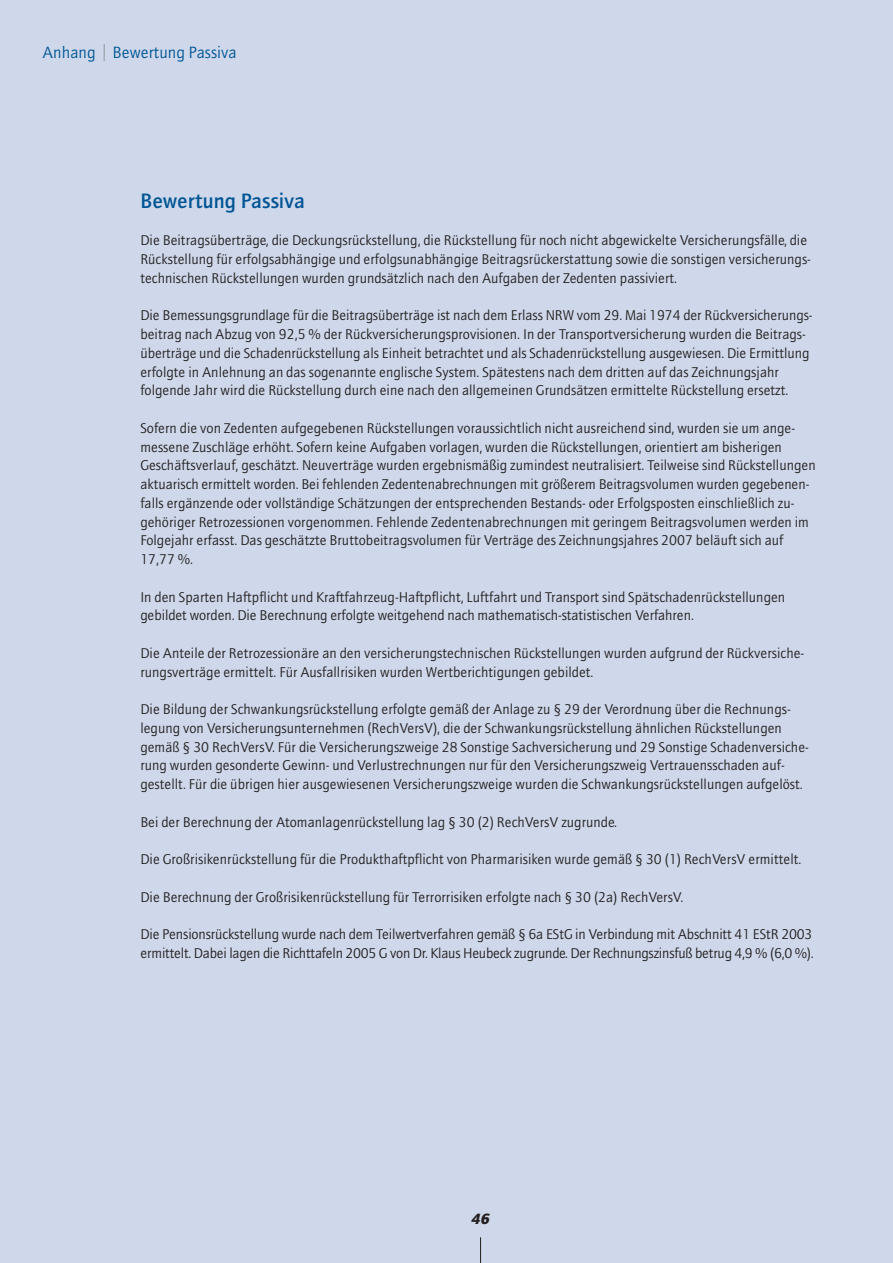
<style>
.page{position:relative;width:893px;height:1263px;background:#ced8ea}
.page>*{position:absolute;margin:0;border:0;box-sizing:border-box;transform-origin:0 0}
.t1{font:500 21px "AT Quay Sans";color:#005595}
.t2{font:16.5px "AT Quay Sans";color:#005595}
.t3{font:italic 900 15px "AT Quay Sans";color:#231f20}
.t4{font:14.25px/18.8px "AT Quay Sans";color:#231f20}
</style>
<div class="page">
<svg style="left:480px;top:1237px;width:1px;height:26px"></svg>
<svg style="left:104px;top:44px;width:1px;height:17px"></svg>
<p class="t2" style="left:43px;top:46px;width:196px">Anhang Bewertung Passiva</p>
<h1 class="t1" style="left:140px;top:192px;width:166px">Bewertung Passiva</h1>
<p class="t4" style="left:140px;top:232px;width:672px">Die Beitragsüberträge, die Deckungsrückstellung, die Rückstellung für noch nicht abgewickelte Versicherungsfälle, die<br>Rückstellung für erfolgsabhängige und erfolgsunabhängige Beitragsrückerstattung sowie die sonstigen versicherungs&shy;technischen Rückstellungen wurden grundsätzlich nach den Aufgaben der Zedenten passiviert.</p>
<p class="t4" style="left:140px;top:307px;width:674px">Die Bemessungsgrundlage für die Beitragsüberträge ist nach dem Erlass NRW vom 29. Mai 1974 der Rückversicherungs&shy;beitrag nach Abzug von 92,5 % der Rückversicherungsprovisionen. In der Transportversicherung wurden die Beitrags&shy;überträge und die Schadenrückstellung als Einheit betrachtet und als Schadenrückstellung ausgewiesen. Die Ermittlung erfolgte in Anlehnung an das sogenannte englische System. Spätestens nach dem dritten auf das Zeichnungsjahr folgende Jahr wird die Rückstellung durch eine nach den allgemeinen Grundsätzen ermittelte Rückstellung ersetzt.</p>
<p class="t4" style="left:140px;top:420px;width:677px">Sofern die von Zedenten aufgegebenen Rückstellungen voraussichtlich nicht ausreichend sind, wurden sie um ange&shy;messene Zuschläge erhöht. Sofern keine Aufgaben vorlagen, wurden die Rückstellungen, orientiert am bisherigen Geschäftsverlauf, geschätzt. Neuverträge wurden ergebnismäßig zumindest neutralisiert. Teilweise sind Rückstellungen aktuarisch ermittelt worden. Bei fehlenden Zedentenabrechnungen mit größerem Beitragsvolumen wurden gegebenen&shy;falls ergänzende oder vollständige Schätzungen der entsprechenden Bestands- oder Erfolgsposten einschließlich zu&shy;gehöriger Retrozessionen vorgenommen. Fehlende Zedentenabrechnungen mit geringem Beitragsvolumen werden im Folgejahr erfasst. Das geschätzte Bruttobeitragsvolumen für Verträge des Zeichnungsjahres 2007 beläuft sich auf 17,77 %.</p>
<p class="t4" style="left:140px;top:589px;width:646px">In den Sparten Haftpflicht und Kraftfahrzeug-Haftpflicht, Luftfahrt und Transport sind Spätschadenrückstellungen gebildet worden. Die Berechnung erfolgte weitgehend nach mathematisch-statistischen Verfahren.</p>
<p class="t4" style="left:140px;top:645px;width:665px">Die Anteile der Retrozessionäre an den versicherungstechnischen Rückstellungen wurden aufgrund der Rückversiche&shy;rungsverträge ermittelt. Für Ausfallrisiken wurden Wertberichtigungen gebildet.</p>
<p class="t4" style="left:140px;top:701px;width:670px">Die Bildung der Schwankungsrückstellung erfolgte gemäß der Anlage zu § 29 der Verordnung über die Rechnungs&shy;legung von Versicherungsunternehmen (RechVersV), die der Schwankungsrückstellung ähnlichen Rückstellungen gemäß § 30 RechVersV. Für die Versicherungszweige 28 Sonstige Sachversicherung und 29 Sonstige Schadenversiche&shy;rung wurden gesonderte Gewinn- und Verlustrechnungen nur für den Versicherungszweig Vertrauensschaden auf&shy;gestellt. Für die übrigen hier ausgewiesenen Versicherungszweige wurden die Schwankungsrückstellungen aufgelöst.</p>
<p class="t4" style="left:140px;top:814px;width:478px">Bei der Berechnung der Atomanlagenrückstellung lag § 30 (2) RechVersV zugrunde.</p>
<p class="t4" style="left:140px;top:851px;width:663px">Die Großrisikenrückstellung für die Produkthaftpflicht von Pharmarisiken wurde gemäß § 30 (1) RechVersV ermittelt.</p>
<p class="t4" style="left:140px;top:889px;width:544px">Die Berechnung der Großrisikenrückstellung für Terrorrisiken erfolgte nach § 30 (2a) RechVersV.</p>
<p class="t4" style="left:140px;top:926px;width:675px">Die Pensionsrückstellung wurde nach dem Teilwertverfahren gemäß § 6a EStG in Verbindung mit Abschnitt 41 EStR 2003 ermittelt. Dabei lagen die Richttafeln 2005 G von Dr. Klaus Heubeck zugrunde. Der Rechnungszinsfuß betrug 4,9 % (6,0 %).</p>
<p class="t3" style="left:471px;top:1212px;width:20px">46</p>
</div>
